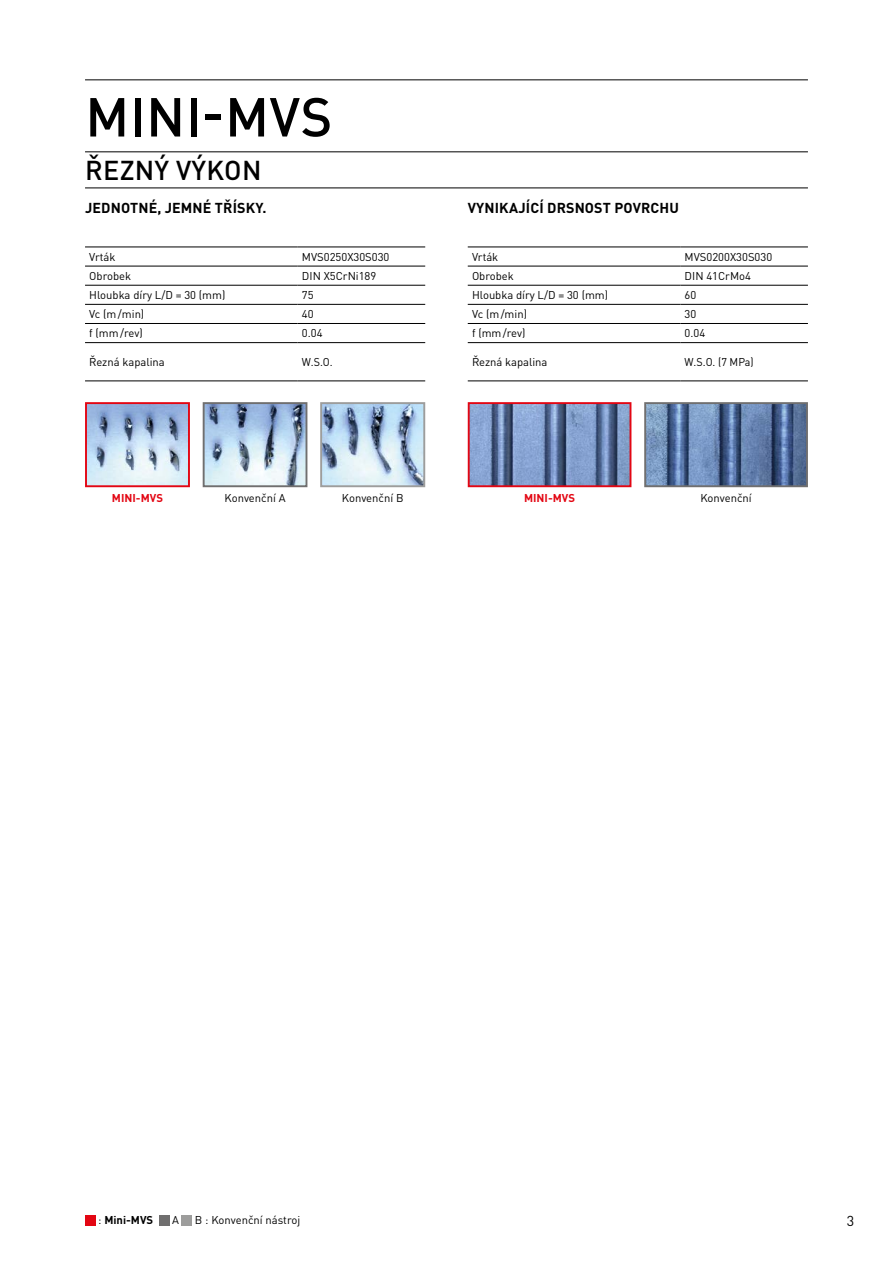
<style>
.page{position:relative;width:893px;height:1263px;background:#fff}
.page>*{position:absolute;margin:0;border:0;box-sizing:border-box;transform-origin:0 0}
.MHG_Headline_36_36pt{font:500 54px "DIN Pro";letter-spacing:.01em;color:#000}
.MHG_Subline_18_24pt{font:500 27px "DIN Pro";letter-spacing:.01em;color:#000}
.MHG_Highlight_Headli{font:700 14.25px "DIN Pro";letter-spacing:.01em;color:#000}
.t1{font:14.25px "DIN Pro";color:#000}
.MHG_Table_left_align{font:11.25px "DIN Pro";color:#000}
.MHG_Table_center_ali{font:11.25px "DIN Pro";color:#000}
.MHG_Table_left_align-2{font:11.25px "DIN Pro";color:#000;scale:.95 1}
.MHG_Table_center_ali-2{font:700 11.25px "DIN Pro";color:#e30613}
.MHG_Table_left_align-3{font:700 11.25px "DIN Pro";color:#000}
.s1{font-weight:400}
</style>
<div class="page">
<hr style="left:85px;top:79px;width:723px;height:1px;background:#000">
<hr style="left:85px;top:151px;width:723px;height:1px;background:#000">
<hr style="left:85px;top:266px;width:213px;height:1px;background:#000">
<hr style="left:298px;top:266px;width:127px;height:1px;background:#000">
<hr style="left:85px;top:285px;width:213px;height:1px;background:#000">
<hr style="left:298px;top:285px;width:127px;height:1px;background:#000">
<hr style="left:85px;top:304px;width:213px;height:1px;background:#000">
<hr style="left:298px;top:304px;width:127px;height:1px;background:#000">
<hr style="left:85px;top:323px;width:213px;height:1px;background:#000">
<hr style="left:298px;top:323px;width:127px;height:1px;background:#000">
<hr style="left:85px;top:342px;width:213px;height:1px;background:#000">
<hr style="left:298px;top:342px;width:127px;height:1px;background:#000">
<hr style="left:85px;top:381px;width:213px;height:1px;background:#000">
<hr style="left:298px;top:381px;width:127px;height:1px;background:#000">
<hr style="left:85px;top:247px;width:213px;height:1px;background:#000">
<hr style="left:298px;top:247px;width:127px;height:1px;background:#000">
<hr style="left:468px;top:266px;width:212px;height:1px;background:#000">
<hr style="left:680px;top:266px;width:128px;height:1px;background:#000">
<hr style="left:468px;top:285px;width:212px;height:1px;background:#000">
<hr style="left:680px;top:285px;width:128px;height:1px;background:#000">
<hr style="left:468px;top:304px;width:212px;height:1px;background:#000">
<hr style="left:680px;top:304px;width:128px;height:1px;background:#000">
<hr style="left:468px;top:323px;width:212px;height:1px;background:#000">
<hr style="left:680px;top:323px;width:128px;height:1px;background:#000">
<hr style="left:468px;top:342px;width:212px;height:1px;background:#000">
<hr style="left:680px;top:342px;width:128px;height:1px;background:#000">
<hr style="left:468px;top:381px;width:212px;height:1px;background:#000">
<hr style="left:680px;top:381px;width:128px;height:1px;background:#000">
<hr style="left:468px;top:247px;width:212px;height:1px;background:#000">
<hr style="left:680px;top:247px;width:128px;height:1px;background:#000">
<img style="left:88px;top:405px;width:99px;height:79px">
<div style="left:85px;top:402px;width:105px;height:85px;border:2px solid #e30613"></div>
<img style="left:471px;top:405px;width:157px;height:79px">
<div style="left:468px;top:402px;width:163px;height:85px;border:2px solid #e30613"></div>
<img style="left:206px;top:405px;width:98px;height:79px">
<div style="left:203px;top:402px;width:104px;height:85px;border:2px solid #706f6f"></div>
<img style="left:647px;top:405px;width:158px;height:79px">
<div style="left:644px;top:402px;width:164px;height:85px;border:2px solid #706f6f"></div>
<img style="left:323px;top:405px;width:99px;height:79px">
<div style="left:320px;top:402px;width:105px;height:85px;border:2px solid #9d9d9c"></div>
<div style="left:85px;top:1215px;width:10px;height:11px;background:#e30613"></div>
<hr style="left:85px;top:188px;width:723px;height:1px;background:#000">
<div style="left:159px;top:1215px;width:10px;height:11px;background:#706f6f"></div>
<div style="left:182px;top:1215px;width:10px;height:11px;background:#9d9d9c"></div>
<p class="MHG_Headline_36_36pt" style="left:85px;top:73px;width:249px">MINI-MVS</p>
<p class="MHG_Subline_18_24pt" style="left:85px;top:148px;width:178px">ŘEZNÝ VÝKON</p>
<p class="MHG_Highlight_Headli" style="left:85px;top:196px;width:183px">JEDNOTNÉ, JEMNÉ TŘÍSKY.</p>
<p class="MHG_Highlight_Headli" style="left:468px;top:196px;width:213px">VYNIKAJÍCÍ DRSNOST POVRCHU</p>
<p class="MHG_Table_left_align" style="left:89px;top:248px;width:28px">Vrták</p>
<p class="MHG_Table_left_align" style="left:89px;top:267px;width:43px">Obrobek</p>
<p class="MHG_Table_left_align" style="left:302px;top:267px;width:76px">DIN X5CrNi189</p>
<p class="MHG_Table_left_align" style="left:89px;top:286px;width:138px">Hloubka díry L/D = 30 (mm)</p>
<p class="MHG_Table_left_align" style="left:89px;top:305px;width:57px">Vc (m/min)</p>
<p class="MHG_Table_left_align" style="left:89px;top:324px;width:55px">f (mm/rev)</p>
<p class="MHG_Table_left_align" style="left:89px;top:353px;width:77px">Řezná kapalina</p>
<p class="MHG_Table_left_align-2" style="left:302px;top:353px;width:34px">W.S.O.</p>
<p class="MHG_Table_left_align" style="left:472px;top:248px;width:28px">Vrták</p>
<p class="MHG_Table_left_align" style="left:472px;top:267px;width:43px">Obrobek</p>
<p class="MHG_Table_left_align" style="left:685px;top:267px;width:68px">DIN 41CrMo4</p>
<p class="MHG_Table_left_align" style="left:472px;top:286px;width:138px">Hloubka díry L/D = 30 (mm)</p>
<p class="MHG_Table_left_align" style="left:472px;top:305px;width:57px">Vc (m/min)</p>
<p class="MHG_Table_left_align" style="left:472px;top:324px;width:55px">f (mm/rev)</p>
<p class="MHG_Table_left_align" style="left:472px;top:353px;width:77px">Řezná kapalina</p>
<p class="MHG_Table_left_align-2" style="left:685px;top:353px;width:74px">W.S.O. (7 MPa)</p>
<p class="MHG_Table_left_align" style="left:302px;top:248px;width:89px">MVS0250X30S030</p>
<p class="MHG_Table_left_align" style="left:302px;top:286px;width:13px">75</p>
<p class="MHG_Table_left_align" style="left:302px;top:305px;width:13px">40</p>
<p class="MHG_Table_left_align" style="left:302px;top:324px;width:22px">0.04</p>
<p class="MHG_Table_left_align" style="left:685px;top:248px;width:89px">MVS0200X30S030</p>
<p class="MHG_Table_left_align" style="left:685px;top:286px;width:13px">60</p>
<p class="MHG_Table_left_align" style="left:685px;top:305px;width:13px">30</p>
<p class="MHG_Table_left_align" style="left:685px;top:324px;width:22px">0.04</p>
<p class="MHG_Table_center_ali" style="left:225px;top:489px;width:62px">Konvenční A</p>
<p class="MHG_Table_center_ali" style="left:342px;top:489px;width:63px">Konvenční B</p>
<p class="MHG_Table_center_ali" style="left:700px;top:489px;width:53px">Konvenční</p>
<p class="MHG_Table_center_ali-2" style="left:112px;top:489px;width:53px">MINI-MVS</p>
<p class="MHG_Table_center_ali-2" style="left:524px;top:489px;width:53px">MINI-MVS</p>
<p class="MHG_Table_left_align-3" style="left:98px;top:1210px;width:57px"><span class="s1">:</span> Mini-MVS</p>
<p class="MHG_Table_left_align" style="left:172px;top:1211px;width:8px">A</p>
<p class="MHG_Table_left_align" style="left:195px;top:1211px;width:107px">B : Konvenční nástroj</p>
<p class="t1" style="left:847px;top:1209px;width:9px">3</p>
</div>
